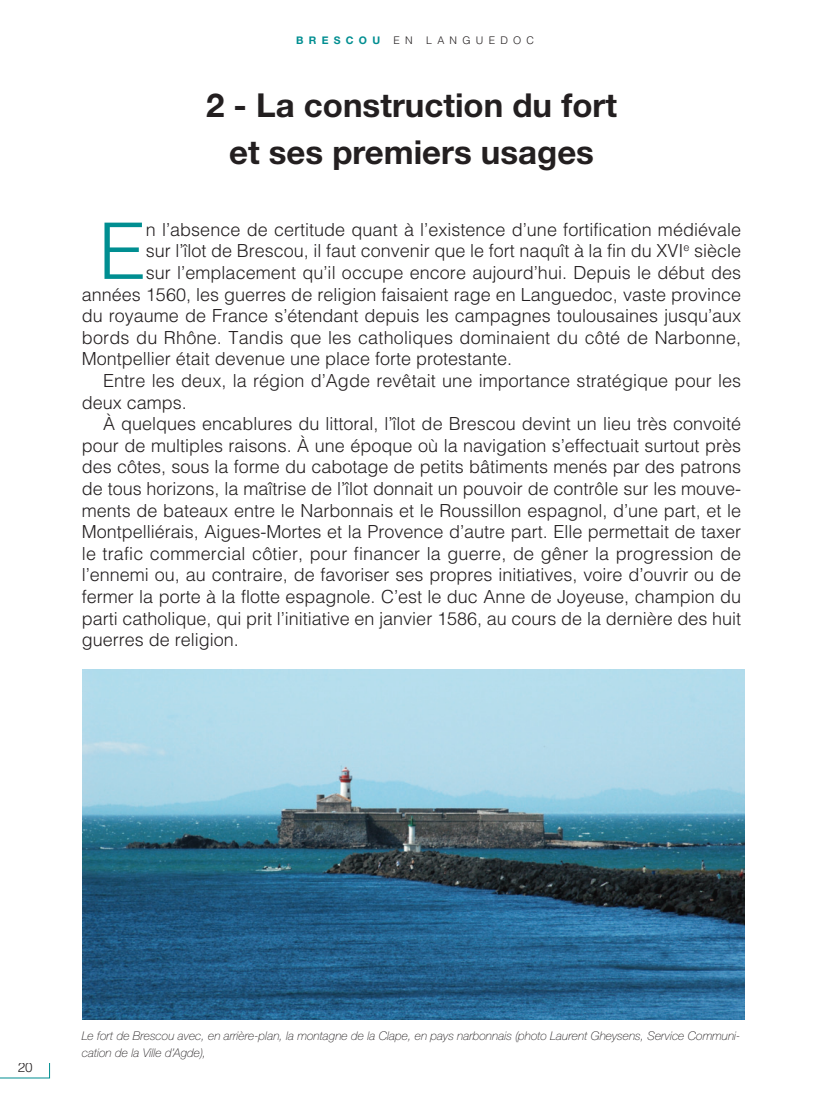
<style>
.page{position:relative;width:828px;height:1106px;background:#fff}
.page>*{position:absolute;margin:0;border:0;box-sizing:border-box;transform-origin:0 0}
.t1{font:300 78.15px "Helvetica";color:#008e91}
.t2{font:700 33px/47.2px "Helvetica Neue";color:#231f20;text-align:center}
.t3{font:300 18px "Helvetica";color:#231f20}
.t4{font:300 13.5px "Helvetica";color:#231f20}
.t5{font:italic 100 12px/17px "Helvetica Neue";color:#231f20}
.t6{font:300 10.5px "Helvetica";letter-spacing:.5em;color:#231f20}
.t7{font:700 10.5px "Helvetica Neue";letter-spacing:.5em;color:#008e91}
</style>
<div class="page">
<svg style="left:0;top:1063px;width:50px;height:15px"></svg>
<img style="left:82px;top:669px;width:662px;height:350px">
<p class="t7" style="left:296px;top:36px;width:85px">BRESCOU</p>
<p class="t6" style="left:393px;top:36px;width:21px">E N</p>
<p class="t6" style="left:426px;top:36px;width:109px">LANGUEDOC</p>
<h2 class="t2" style="left:206px;top:85px;width:412px">2 - La construction du fort et ses premiers usages</h2>
<h1 class="t1" style="left:98px;top:223px;width:49px">E</h1>
<p class="t3" style="left:146px;top:223px;width:597px">n l’absence de certitude quant à l’existence d’une fortification médiévale</p>
<p class="t3" style="left:146px;top:244px;width:597px">sur l’îlot de Brescou, il faut convenir que le fort naquît à la fin du XVI<sup>e</sup> siècle</p>
<p class="t3" style="left:146px;top:266px;width:597px">sur l’emplacement qu’il occupe encore aujourd’hui. Depuis le début des</p>
<p class="t3" style="left:82px;top:287px;width:661px">années 1560, les guerres de religion faisaient rage en Languedoc, vaste province</p>
<p class="t3" style="left:82px;top:309px;width:661px">du royaume de France s’étendant depuis les campagnes toulousaines jusqu’aux</p>
<p class="t3" style="left:82px;top:331px;width:661px">bords du Rhône. Tandis que les catholiques dominaient du côté de Narbonne,</p>
<p class="t3" style="left:82px;top:352px;width:432px">Montpellier était devenue une place forte protestante.</p>
<p class="t3" style="left:103px;top:374px;width:639px">Entre les deux, la région d’Agde revêtait une importance stratégique pour les</p>
<p class="t3" style="left:82px;top:395px;width:107px">deux camps.</p>
<p class="t3" style="left:103px;top:417px;width:639px">À quelques encablures du littoral, l’îlot de Brescou devint un lieu très convoité</p>
<p class="t3" style="left:82px;top:439px;width:661px">pour de multiples raisons. À une époque où la navigation s’effectuait surtout près</p>
<p class="t3" style="left:82px;top:460px;width:661px">des côtes, sous la forme du cabotage de petits bâtiments menés par des patrons</p>
<p class="t3" style="left:82px;top:482px;width:661px">de tous horizons, la maîtrise de l’îlot donnait un pouvoir de contrôle sur les mouve-</p>
<p class="t3" style="left:82px;top:503px;width:661px">ments de bateaux entre le Narbonnais et le Roussillon espagnol, d’une part, et le</p>
<p class="t3" style="left:82px;top:525px;width:661px">Montpelliérais, Aigues-Mortes et la Provence d’autre part. Elle permettait de taxer</p>
<p class="t3" style="left:82px;top:547px;width:661px">le trafic commercial côtier, pour financer la guerre, de gêner la progression de</p>
<p class="t3" style="left:82px;top:568px;width:661px">l’ennemi ou, au contraire, de favoriser ses propres initiatives, voire d’ouvrir ou de</p>
<p class="t3" style="left:82px;top:590px;width:661px">fermer la porte à la flotte espagnole. C’est le duc Anne de Joyeuse, champion du</p>
<p class="t3" style="left:82px;top:611px;width:661px">parti catholique, qui prit l’initiative en janvier 1586, au cours de la dernière des huit</p>
<p class="t3" style="left:82px;top:633px;width:159px">guerres de religion.</p>
<p class="t4" style="left:18px;top:1062px;width:17px">20</p>
<p class="t5" style="left:82px;top:1028px;width:660px">Le fort de Brescou avec, en arrière-plan, la montagne de la Clape, en pays narbonnais (photo Laurent Gheysens, Service Communi&shy;cation de la Ville d’Agde),</p>
</div>
